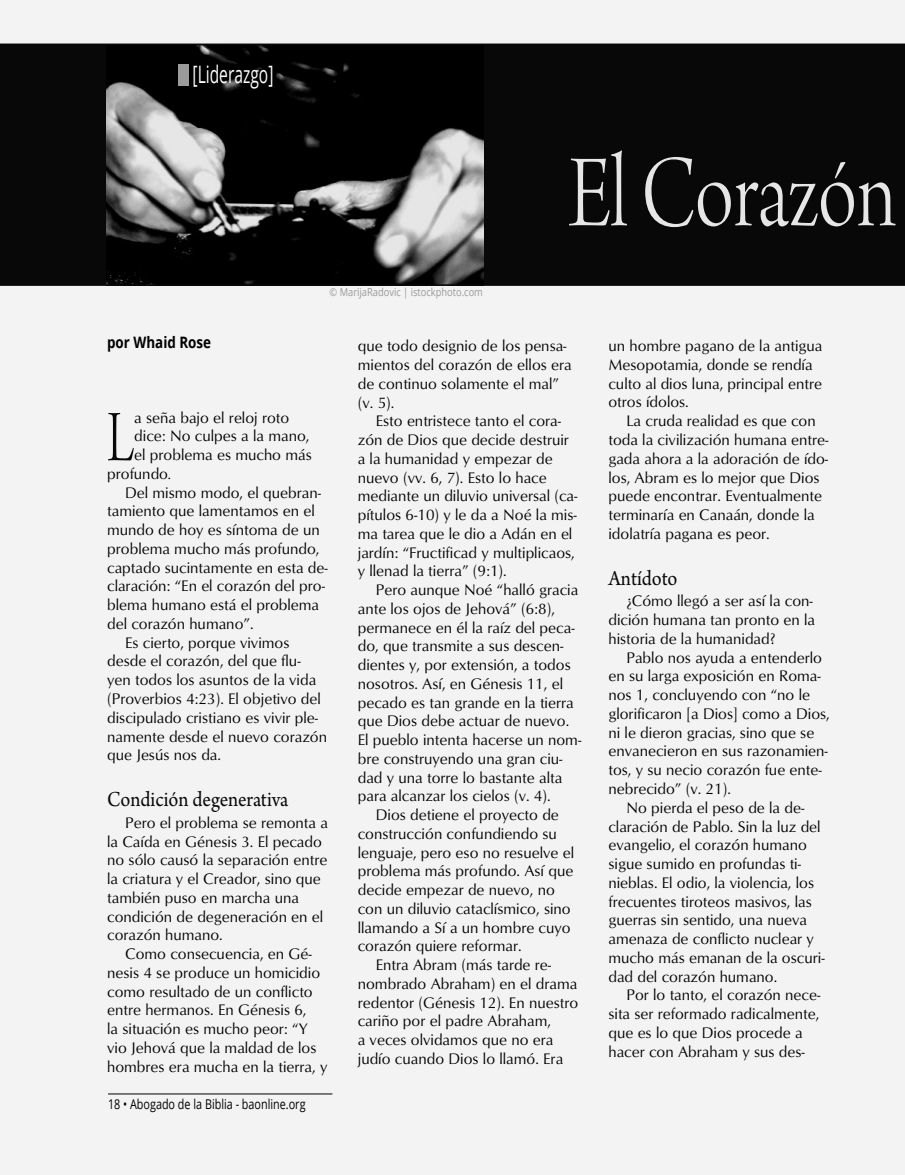
<style>
.page{position:relative;width:905px;height:1175px;background:#fff}
.page>*{position:absolute;margin:0;border:0;box-sizing:border-box;transform-origin:0 0}
.t1{font:108px "Arno Pro Light Display";letter-spacing:-.01em;color:#e6e6e6;scale:.8 1}
.t2{font:76.65px "Arno Pro Light Display";color:#080808;scale:.7 1}
.t3{font:24px "Open Sans";color:#fff;scale:.65 1}
.t4{font:22.5px "Arno Pro";color:#080808;scale:.9 1}
.t5{font:15.75px/18.8px "Optimum";color:#000}
.t6{font:700 15.75px "Open Sans";color:#000;scale:.85 1}
.t7{font:13.5px "Open Sans";color:#000;scale:.8 1}
.t8{font:10.95px "Open Sans";color:#999;scale:.85 1}
.s1{font-style:italic}
</style>
<div class="page">
<div style="left:0;top:0;width:904px;height:1174px;background:#f3f3f3"></div>
<svg style="left:0;top:44px;width:904px;height:242px;background:#1c1c1c"></svg>
<div style="left:178px;top:65px;width:10px;height:21px;background:#9c9c9c"></div>
<h3 class="t3" style="left:192px;top:58px;width:126px">[Liderazgo]</h3>
<p class="t8" style="left:329px;top:284px;width:182px">© MarijaRadovic | istockphoto.com</p>
<h1 class="t1" style="left:568px;top:134px;width:411px">El Corazón</h1>
<p class="t6" style="left:107px;top:331px;width:124px">por Whaid Rose</p>
<h2 class="t2" style="left:107px;top:396px;width:40px">L</h2>
<p class="t5" style="left:134px;top:407px;width:157px">a seña bajo el reloj roto</p>
<p class="t5" style="left:134px;top:426px;width:177px">dice: No culpes a la mano,</p>
<p class="t5" style="left:134px;top:445px;width:179px">el problema es mucho más</p>
<p class="t5" style="left:107px;top:463px;width:66px">profundo<span class="s1">.</span></p>
<p class="t5" style="left:125px;top:482px;width:197px">Del mismo modo, el quebran-</p>
<p class="t5" style="left:107px;top:501px;width:209px">tamiento que lamentamos en el</p>
<p class="t5" style="left:107px;top:520px;width:214px">mundo de hoy es síntoma de un</p>
<p class="t5" style="left:107px;top:539px;width:214px">problema mucho más profundo,</p>
<p class="t5" style="left:107px;top:557px;width:222px">captado sucintamente en esta de-</p>
<p class="t5" style="left:107px;top:576px;width:219px">claración: “En el corazón del pro-</p>
<p class="t5" style="left:107px;top:595px;width:213px">blema humano está el problema</p>
<p class="t5" style="left:107px;top:614px;width:148px">del corazón humano”.</p>
<p class="t5" style="left:125px;top:632px;width:166px">Es cierto, porque vivimos</p>
<p class="t5" style="left:107px;top:651px;width:195px">desde el corazón, del que flu-</p>
<p class="t5" style="left:107px;top:670px;width:211px">yen todos los asuntos de la vida</p>
<p class="t5" style="left:107px;top:689px;width:215px">(Proverbios 4:23). El objetivo del</p>
<p class="t5" style="left:107px;top:707px;width:213px">discipulado cristiano es vivir ple-</p>
<p class="t5" style="left:107px;top:726px;width:221px">namente desde el nuevo corazón</p>
<p class="t5" style="left:107px;top:745px;width:115px">que Jesús nos da.</p>
<h3 class="t4" style="left:107px;top:786px;width:203px">Condición degenerativa</h3>
<p class="t5" style="left:107px;top:812px;width:222px;text-indent:18px">Pero el problema se remonta a la Caída en Génesis 3. El pecado no sólo causó la separación entre la criatura y el Creador, sino que también puso en marcha una condición de degeneración en el corazón humano.</p>
<p class="t5" style="left:107px;top:943px;width:222px;text-indent:18px">Como consecuencia, en Gé&shy;nesis 4 se produce un homicidio como resultado de un conflicto entre hermanos. En Génesis 6,<br>la situación es mucho peor: “Y vio Jehová que la maldad de los hombres era mucha en la tierra, y</p>
<p class="t7" style="left:108px;top:1094px;width:248px">18 • Abogado de la Biblia - baonline.org</p>
<p class="t5" style="left:358px;top:336px;width:215px">que todo designio de los pensa&shy;mientos del corazón de ellos era de continuo solamente el mal” (v. 5).</p>
<p class="t5" style="left:358px;top:411px;width:221px;text-indent:18px">Esto entristece tanto el cora&shy;zón de Dios que decide destruir a la humanidad y empezar de nuevo (vv. 6, 7). Esto lo hace mediante un diluvio universal (ca&shy;pítulos 6-10) y le da a Noé la mis&shy;ma tarea que le dio a Adán en el jardín: “Fructificad y multiplicaos, y llenad la tierra” (9:1).</p>
<p class="t5" style="left:358px;top:580px;width:225px;text-indent:18px">Pero aunque Noé “halló gracia ante los ojos de Jehová” (6:8), permanece en él la raíz del peca&shy;do, que transmite a sus descen&shy;dientes y, por extensión, a todos nosotros. Así, en Génesis 11, el pecado es tan grande en la tierra que Dios debe actuar de nuevo.<br>El pueblo intenta hacerse un nom&shy;bre construyendo una gran ciu&shy;dad y una torre lo bastante alta para alcanzar los cielos (v. 4).</p>
<p class="t5" style="left:358px;top:805px;width:218px;text-indent:18px">Dios detiene el proyecto de construcción confundiendo su lenguaje, pero eso no resuelve el problema más profundo. Así que decide empezar de nuevo, no con un diluvio cataclísmico, sino llamando a Sí a un hombre cuyo corazón quiere reformar.</p>
<p class="t5" style="left:358px;top:955px;width:222px;text-indent:18px">Entra Abram (más tarde re&shy;nombrado Abraham) en el drama redentor (Génesis 12). En nuestro cariño por el padre Abraham,<br>a veces olvidamos que no era judío cuando Dios lo llamó. Era</p>
<p class="t5" style="left:608px;top:336px;width:216px">un hombre pagano de la antigua<br>Mesopotamia, donde se rendía culto al dios luna, principal entre otros ídolos.</p>
<p class="t5" style="left:608px;top:411px;width:222px;text-indent:18px">La cruda realidad es que con toda la civilización humana entre&shy;gada ahora a la adoración de ído&shy;los, Abram es lo mejor que Dios puede encontrar. Eventualmente terminaría en Canaán, donde la idolatría pagana es peor.</p>
<h3 class="t4" style="left:608px;top:565px;width:78px">Antídoto</h3>
<p class="t5" style="left:608px;top:591px;width:208px;text-indent:18px">¿Cómo llegó a ser así la con&shy;dición humana tan pronto en la historia de la humanidad?</p>
<p class="t5" style="left:626px;top:647px;width:197px">Pablo nos ayuda a entenderlo</p>
<p class="t5" style="left:608px;top:666px;width:214px">en su larga exposición en Roma-</p>
<p class="t5" style="left:608px;top:685px;width:203px">nos 1, concluyendo con “no le</p>
<p class="t5" style="left:608px;top:703px;width:223px">glorificaron [a Dios] como a Dios,</p>
<p class="t5" style="left:608px;top:722px;width:207px">ni le dieron gracias, sino que se</p>
<p class="t5" style="left:608px;top:741px;width:221px">envanecieron en sus razonamien-</p>
<p class="t5" style="left:608px;top:760px;width:215px">tos, y su necio corazón fue ente-</p>
<p class="t5" style="left:608px;top:778px;width:124px">nebrecido” (v. 21).</p>
<p class="t5" style="left:626px;top:797px;width:179px">No pierda el peso de la de-</p>
<p class="t5" style="left:608px;top:816px;width:214px">claración de Pablo. Sin la luz del</p>
<p class="t5" style="left:608px;top:835px;width:200px">evangelio, el corazón humano</p>
<p class="t5" style="left:608px;top:853px;width:194px">sigue sumido en profundas ti-</p>
<p class="t5" style="left:608px;top:872px;width:207px">nieblas. El odio, la violencia, los</p>
<p class="t5" style="left:608px;top:891px;width:205px">frecuentes tiroteos masivos, las</p>
<p class="t5" style="left:608px;top:910px;width:200px">guerras sin sentido, una nueva</p>
<p class="t5" style="left:608px;top:928px;width:207px">amenaza de conflicto nuclear y</p>
<p class="t5" style="left:608px;top:947px;width:218px">mucho más emanan de la oscuri-</p>
<p class="t5" style="left:608px;top:966px;width:170px">dad del corazón humano.</p>
<p class="t5" style="left:626px;top:985px;width:195px">Por lo tanto, el corazón nece-</p>
<p class="t5" style="left:608px;top:1003px;width:212px">sita ser reformado radicalmente,</p>
<p class="t5" style="left:608px;top:1022px;width:196px">que es lo que Dios procede a</p>
<p class="t5" style="left:608px;top:1041px;width:198px">hacer con Abraham y sus des-</p>
</div>
